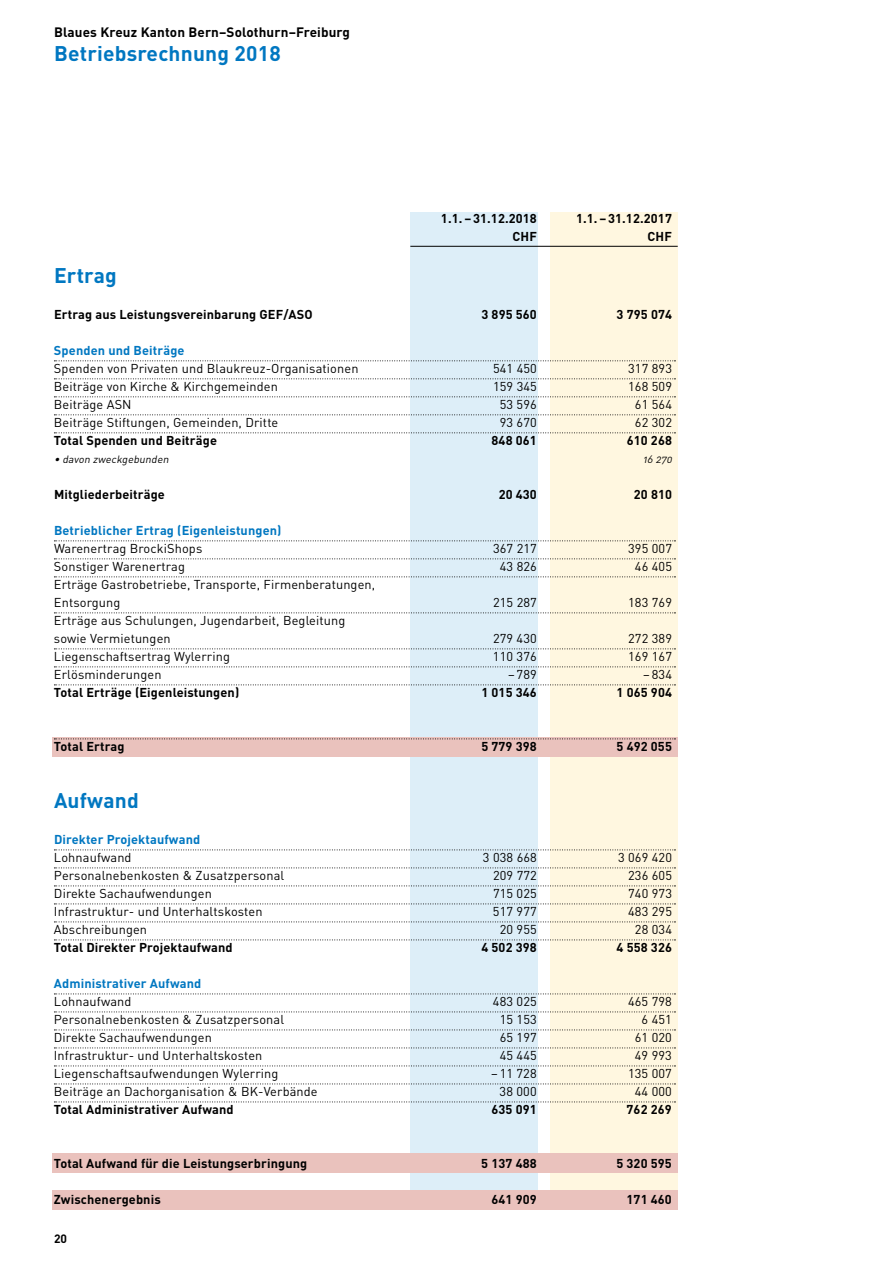
<style>
.page{position:relative;width:893px;height:1263px;background:#fff}
.page>*{position:absolute;margin:0;border:0;box-sizing:border-box;transform-origin:0 0}
.t1{font:700 21px "DIN";letter-spacing:.01em;color:#0077c1}
.t2{font:700 13.5px "DIN";letter-spacing:.01em;color:#000}
.t3{font:12.75px/18px "DIN";letter-spacing:.01em;color:#000}
.t4{font:700 12.75px "DIN";letter-spacing:.01em;color:#000}
.t5{font:700 12.75px "DIN";letter-spacing:.01em;color:#0077c1}
.t6{font:700 12px "DIN";color:#000}
.t7{font:italic 10.5px "DIN Regular Alternate";color:#000}
</style>
<div class="page">
<div style="left:550px;top:213px;width:128px;height:996px;background:#fff7e0"></div>
<div style="left:410px;top:213px;width:128px;height:996px;background:#ddeef8"></div>
<div style="left:52px;top:737px;width:626px;height:20px;background:#eac2bd"></div>
<div style="left:52px;top:1154px;width:626px;height:19px;background:#eac2bd"></div>
<div style="left:52px;top:1190px;width:626px;height:20px;background:#eac2bd"></div>
<svg style="left:54px;top:360px;width:621px;height:1px"></svg>
<svg style="left:54px;top:378px;width:621px;height:1px"></svg>
<svg style="left:54px;top:396px;width:621px;height:1px"></svg>
<svg style="left:54px;top:414px;width:621px;height:1px"></svg>
<svg style="left:54px;top:432px;width:621px;height:1px"></svg>
<svg style="left:54px;top:540px;width:621px;height:1px"></svg>
<svg style="left:54px;top:558px;width:621px;height:1px"></svg>
<svg style="left:54px;top:576px;width:621px;height:1px"></svg>
<svg style="left:54px;top:612px;width:621px;height:1px"></svg>
<svg style="left:54px;top:648px;width:621px;height:1px"></svg>
<svg style="left:54px;top:666px;width:621px;height:1px"></svg>
<svg style="left:54px;top:684px;width:621px;height:1px"></svg>
<svg style="left:54px;top:738px;width:621px;height:1px"></svg>
<svg style="left:54px;top:849px;width:621px;height:1px"></svg>
<svg style="left:54px;top:867px;width:621px;height:1px"></svg>
<svg style="left:54px;top:885px;width:621px;height:1px"></svg>
<svg style="left:54px;top:903px;width:621px;height:1px"></svg>
<svg style="left:54px;top:921px;width:621px;height:1px"></svg>
<svg style="left:54px;top:939px;width:621px;height:1px"></svg>
<svg style="left:54px;top:993px;width:621px;height:1px"></svg>
<svg style="left:54px;top:1011px;width:621px;height:1px"></svg>
<svg style="left:54px;top:1029px;width:621px;height:1px"></svg>
<svg style="left:54px;top:1047px;width:621px;height:1px"></svg>
<svg style="left:54px;top:1065px;width:621px;height:1px"></svg>
<svg style="left:54px;top:1083px;width:621px;height:1px"></svg>
<svg style="left:54px;top:1101px;width:621px;height:1px"></svg>
<hr style="left:410px;top:246px;width:268px;height:1px;background:#000">
<p class="t2" style="left:54px;top:23px;width:297px">Blaues Kreuz Kanton Bern–Solothurn–Freiburg</p>
<h1 class="t1" style="left:54px;top:39px;width:228px">Betriebsrechnung 2018</h1>
<p class="t4" style="left:441px;top:210px;width:97px">1.1. – 31.12.2018</p>
<p class="t4" style="left:576px;top:210px;width:97px">1.1. – 31.12.2017</p>
<p class="t4" style="left:512px;top:228px;width:26px">CHF</p>
<p class="t4" style="left:648px;top:228px;width:26px">CHF</p>
<h1 class="t1" style="left:54px;top:262px;width:64px">Ertrag</h1>
<p class="t4" style="left:54px;top:306px;width:260px">Ertrag aus Leistungsvereinbarung GEF/ASO</p>
<p class="t4" style="left:481px;top:306px;width:57px">3 895 560</p>
<p class="t4" style="left:617px;top:306px;width:57px">3 795 074</p>
<p class="t5" style="left:54px;top:342px;width:132px">Spenden und Beiträge</p>
<p class="t3" style="left:54px;top:359px;width:306px">Spenden von Privaten und Blaukreuz-Organisationen</p>
<p class="t3" style="left:493px;top:359px;width:45px">541 450</p>
<p class="t3" style="left:628px;top:359px;width:45px">317 893</p>
<p class="t3" style="left:54px;top:377px;width:225px">Beiträge von Kirche &amp; Kirchgemeinden</p>
<p class="t3" style="left:493px;top:377px;width:45px">159 345</p>
<p class="t3" style="left:628px;top:377px;width:45px">168 509</p>
<p class="t3" style="left:54px;top:395px;width:79px">Beiträge ASN</p>
<p class="t3" style="left:500px;top:395px;width:39px">53 596</p>
<p class="t3" style="left:635px;top:395px;width:39px">61 564</p>
<p class="t3" style="left:54px;top:413px;width:226px">Beiträge Stiftungen, Gemeinden, Dritte</p>
<p class="t3" style="left:500px;top:413px;width:39px">93 670</p>
<p class="t3" style="left:635px;top:413px;width:39px">62 302</p>
<p class="t4" style="left:54px;top:432px;width:165px">Total Spenden und Beiträge</p>
<p class="t4" style="left:492px;top:432px;width:47px">848 061</p>
<p class="t4" style="left:627px;top:432px;width:47px">610 268</p>
<p class="t7" style="left:54px;top:453px;width:118px">• davon zweckgebunden</p>
<p class="t7" style="left:643px;top:453px;width:32px">16 270</p>
<p class="t4" style="left:54px;top:486px;width:112px">Mitgliederbeiträge</p>
<p class="t4" style="left:499px;top:486px;width:40px">20 430</p>
<p class="t4" style="left:634px;top:486px;width:40px">20 810</p>
<p class="t5" style="left:54px;top:522px;width:229px">Betrieblicher Ertrag (Eigenleistungen)</p>
<p class="t3" style="left:54px;top:539px;width:150px">Warenertrag BrockiShops</p>
<p class="t3" style="left:493px;top:539px;width:45px">367 217</p>
<p class="t3" style="left:628px;top:539px;width:45px">395 007</p>
<p class="t3" style="left:54px;top:557px;width:133px">Sonstiger Warenertrag</p>
<p class="t3" style="left:500px;top:557px;width:39px">43 826</p>
<p class="t3" style="left:635px;top:557px;width:39px">46 405</p>
<p class="t3" style="left:54px;top:575px;width:323px">Erträge Gastrobetriebe, Transporte, Firmenberatungen,<br>Entsorgung</p>
<p class="t3" style="left:493px;top:593px;width:45px">215 287</p>
<p class="t3" style="left:628px;top:593px;width:45px">183 769</p>
<p class="t3" style="left:54px;top:611px;width:293px">Erträge aus Schulungen, Jugendarbeit, Begleitung sowie Vermietungen</p>
<p class="t3" style="left:493px;top:629px;width:45px">279 430</p>
<p class="t3" style="left:628px;top:629px;width:45px">272 389</p>
<p class="t3" style="left:54px;top:647px;width:177px">Liegenschaftsertrag Wylerring</p>
<p class="t3" style="left:493px;top:647px;width:45px">110 376</p>
<p class="t3" style="left:628px;top:647px;width:45px">169 167</p>
<p class="t3" style="left:54px;top:665px;width:109px">Erlösminderungen</p>
<p class="t3" style="left:508px;top:665px;width:30px">– 789</p>
<p class="t3" style="left:643px;top:665px;width:30px">– 834</p>
<p class="t4" style="left:54px;top:684px;width:187px">Total Erträge (Eigenleistungen)</p>
<p class="t4" style="left:481px;top:684px;width:57px">1 015 346</p>
<p class="t4" style="left:617px;top:684px;width:57px">1 065 904</p>
<p class="t4" style="left:54px;top:738px;width:72px">Total Ertrag</p>
<p class="t4" style="left:481px;top:738px;width:57px">5 779 398</p>
<p class="t4" style="left:617px;top:738px;width:57px">5 492 055</p>
<h1 class="t1" style="left:54px;top:787px;width:86px">Aufwand</h1>
<p class="t5" style="left:54px;top:831px;width:148px">Direkter Projektaufwand</p>
<p class="t3" style="left:54px;top:848px;width:79px">Lohnaufwand</p>
<p class="t3" style="left:483px;top:848px;width:55px">3 038 668</p>
<p class="t3" style="left:618px;top:848px;width:55px">3 069 420</p>
<p class="t3" style="left:54px;top:866px;width:232px">Personalnebenkosten &amp; Zusatzpersonal</p>
<p class="t3" style="left:493px;top:866px;width:45px">209 772</p>
<p class="t3" style="left:628px;top:866px;width:45px">236 605</p>
<p class="t3" style="left:54px;top:884px;width:160px">Direkte Sachaufwendungen</p>
<p class="t3" style="left:493px;top:884px;width:45px">715 025</p>
<p class="t3" style="left:628px;top:884px;width:45px">740 973</p>
<p class="t3" style="left:54px;top:902px;width:210px">Infrastruktur- und Unterhaltskosten</p>
<p class="t3" style="left:493px;top:902px;width:45px">517 977</p>
<p class="t3" style="left:628px;top:902px;width:45px">483 295</p>
<p class="t3" style="left:54px;top:920px;width:95px">Abschreibungen</p>
<p class="t3" style="left:500px;top:920px;width:39px">20 955</p>
<p class="t3" style="left:635px;top:920px;width:39px">28 034</p>
<p class="t4" style="left:54px;top:939px;width:180px">Total Direkter Projektaufwand</p>
<p class="t4" style="left:481px;top:939px;width:57px">4 502 398</p>
<p class="t4" style="left:617px;top:939px;width:57px">4 558 326</p>
<p class="t5" style="left:54px;top:975px;width:149px">Administrativer Aufwand</p>
<p class="t3" style="left:54px;top:992px;width:79px">Lohnaufwand</p>
<p class="t3" style="left:493px;top:992px;width:45px">483 025</p>
<p class="t3" style="left:628px;top:992px;width:45px">465 798</p>
<p class="t3" style="left:54px;top:1010px;width:232px">Personalnebenkosten &amp; Zusatzpersonal</p>
<p class="t3" style="left:500px;top:1010px;width:39px">15 153</p>
<p class="t3" style="left:642px;top:1010px;width:32px">6 451</p>
<p class="t3" style="left:54px;top:1028px;width:160px">Direkte Sachaufwendungen</p>
<p class="t3" style="left:500px;top:1028px;width:39px">65 197</p>
<p class="t3" style="left:635px;top:1028px;width:39px">61 020</p>
<p class="t3" style="left:54px;top:1046px;width:210px">Infrastruktur- und Unterhaltskosten</p>
<p class="t3" style="left:500px;top:1046px;width:39px">45 445</p>
<p class="t3" style="left:635px;top:1046px;width:39px">49 993</p>
<p class="t3" style="left:54px;top:1064px;width:226px">Liegenschaftsaufwendungen Wylerring</p>
<p class="t3" style="left:491px;top:1064px;width:47px">– 11 728</p>
<p class="t3" style="left:628px;top:1064px;width:45px">135 007</p>
<p class="t3" style="left:54px;top:1082px;width:265px">Beiträge an Dachorganisation &amp; BK-Verbände</p>
<p class="t3" style="left:500px;top:1082px;width:39px">38 000</p>
<p class="t3" style="left:635px;top:1082px;width:39px">44 000</p>
<p class="t4" style="left:54px;top:1101px;width:181px">Total Administrativer Aufwand</p>
<p class="t4" style="left:491px;top:1101px;width:47px">635 091</p>
<p class="t4" style="left:627px;top:1101px;width:47px">762 269</p>
<p class="t4" style="left:54px;top:1155px;width:255px">Total Aufwand für die Leistungserbringung</p>
<p class="t4" style="left:481px;top:1155px;width:57px">5 137 488</p>
<p class="t4" style="left:616px;top:1155px;width:57px">5 320 595</p>
<p class="t4" style="left:54px;top:1191px;width:108px">Zwischenergebnis</p>
<p class="t4" style="left:491px;top:1191px;width:47px">641 909</p>
<p class="t4" style="left:627px;top:1191px;width:47px">171 460</p>
<p class="t6" style="left:54px;top:1231px;width:15px">20</p>
</div>
